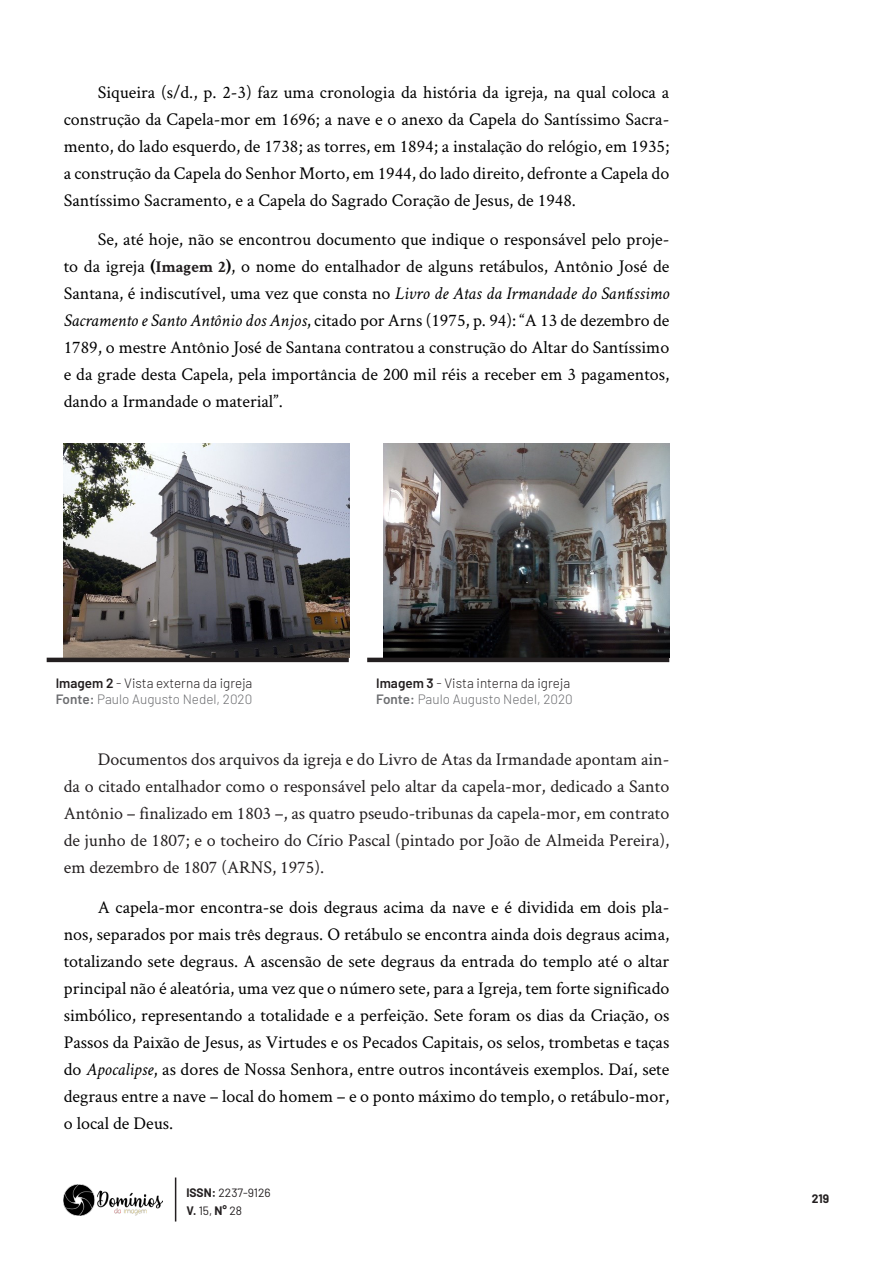
<style>
.page{position:relative;width:893px;height:1263px;background:#fff}
.page>*{position:absolute;margin:0;border:0;box-sizing:border-box;transform-origin:0 0}
.texto_corrido{font:18px/27px "Crimson Text";color:#000;text-align:justify}
.texto_corrido-2{font:18px/27px "Crimson Text";color:#231f20;text-align:justify}
.Legenda{font:300 13.5px "Barlow";color:#231f20}
.Legenda-2{font:300 13.5px "Barlow";color:#6c6d70}
.t1{font:12px "Barlow";color:#231f20}
.t2{font:700 12px "Barlow";color:#231f20}
.s1{font-weight:700}
.s2{font-weight:700;font-size:16.5px;color:#231f20}
.s3{font-style:italic}
.s4{font-weight:600}
</style>
<div class="page">
<img style="left:64px;top:1184px;width:98px;height:31px">
<hr style="left:175px;top:1177px;width:1px;height:44px;background:#231f20">
<img style="left:64px;top:443px;width:286px;height:214px">
<hr style="left:47px;top:658px;width:302px;height:4px;background:#231f20">
<img style="left:384px;top:443px;width:285px;height:215px">
<hr style="left:367px;top:658px;width:302px;height:4px;background:#231f20">
<p class="texto_corrido" style="left:64px;top:78px;width:607px;text-indent:34px">Siqueira (s/d., p. 2-3) faz uma cronologia da história da igreja, na qual coloca a construção da Capela-mor em 1696; a nave e o anexo da Capela do Santíssimo Sacra&shy;mento, do lado esquerdo, de 1738; as torres, em 1894; a instalação do relógio, em 1935; a construção da Capela do Senhor Morto, em 1944, do lado direito, defronte a Capela do Santíssimo Sacramento, e a Capela do Sagrado Coração de Jesus, de 1948.</p>
<p class="texto_corrido" style="left:64px;top:225px;width:607px;text-indent:34px">Se, até hoje, não se encontrou documento que indique o responsável pelo proje&shy;to da igreja <span class="s1">(</span><span class="s2">Imagem 2</span><span class="s1">)</span>, o nome do entalhador de alguns retábulos, Antônio José de Santana, é indiscutível, uma vez que consta no <span class="s3">Livro de Atas da Irmandade do Santíssimo Sacramento e Santo Antônio dos Anjos</span>, citado por Arns (1975, p. 94): “A 13 de dezembro de 1789, o mestre Antônio José de Santana contratou a construção do Altar do Santíssimo e da grade desta Capela, pela importância de 200 mil réis a receber em 3 pagamentos, dando a Irmandade o material”.</p>
<p class="Legenda" style="left:56px;top:673px;width:198px"><span class="s4">Imagem 2</span> - Vista externa da igreja</p>
<p class="Legenda-2" style="left:56px;top:689px;width:198px"><span class="s4">Fonte:</span> Paulo Augusto Nedel, 2020</p>
<p class="Legenda" style="left:376px;top:673px;width:195px"><span class="s4">Imagem 3</span> - Vista interna da igreja</p>
<p class="Legenda-2" style="left:376px;top:689px;width:198px"><span class="s4">Fonte:</span> Paulo Augusto Nedel, 2020</p>
<p class="texto_corrido-2" style="left:64px;top:745px;width:607px;text-indent:34px">Documentos dos arquivos da igreja e do Livro de Atas da Irmandade apontam ain&shy;da o citado entalhador como o responsável pelo altar da capela-mor, dedicado a Santo Antônio – finalizado em 1803 –, as quatro pseudo-tribunas da capela-mor, em contrato de junho de 1807; e o tocheiro do Círio Pascal (pintado por João de Almeida Pereira), em dezembro de 1807 (ARNS, 1975).</p>
<p class="texto_corrido" style="left:64px;top:893px;width:607px;text-indent:34px">A capela-mor encontra-se dois degraus acima da nave e é dividida em dois pla&shy;nos, separados por mais três degraus. O retábulo se encontra ainda dois degraus acima, totalizando sete degraus. A ascensão de sete degraus da entrada do templo até o altar principal não é aleatória, uma vez que o número sete, para a Igreja, tem forte significado simbólico, representando a totalidade e a perfeição. Sete foram os dias da Criação, os Passos da Paixão de Jesus, as Virtudes e os Pecados Capitais, os selos, trombetas e taças do <span class="s3">Apocalipse</span>, as dores de Nossa Senhora, entre outros incontáveis exemplos. Daí, sete degraus entre a nave – local do homem – e o ponto máximo do templo, o retábulo-mor, o local de Deus.</p>
<p class="t1" style="left:186px;top:1184px;width:86px"><span class="s1">ISSN:</span> 2237-9126</p>
<p class="t1" style="left:186px;top:1202px;width:57px"><span class="s1">V.</span> 15, <span class="s1">N°</span> 28</p>
<p class="t2" style="left:812px;top:1189px;width:19px">219</p>
</div>
